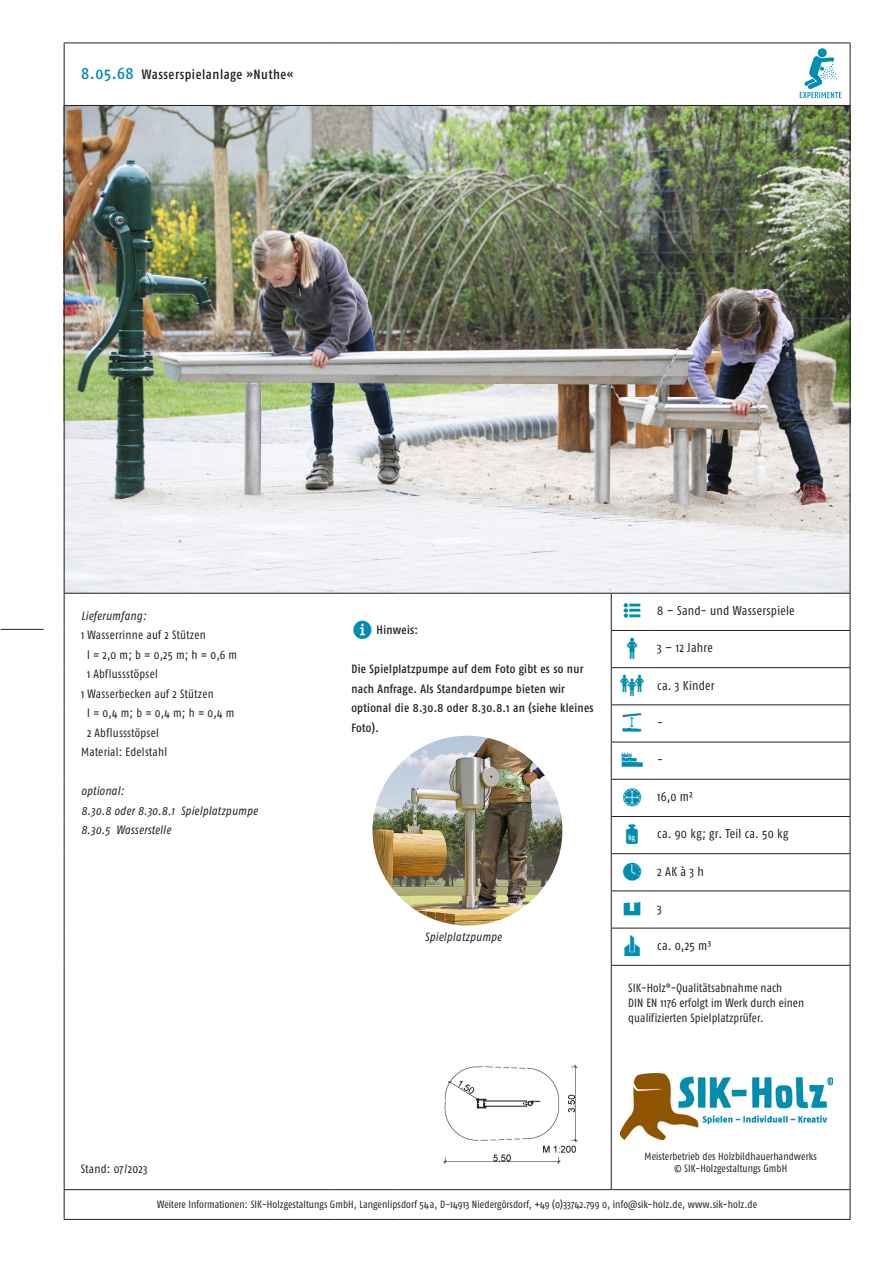
<style>
.page{position:relative;width:893px;height:1263px;background:#fff}
.page>*{position:absolute;margin:0;border:0;box-sizing:border-box;transform-origin:0 0}
.t1{font:500 condensed 13.5px "Fago OT";letter-spacing:.035em;color:#231f20}
.t2{font:condensed 12.75px "Fago OT";letter-spacing:.02em;color:#231f20}
.t3{font:condensed 12px/15px "Fago OT";letter-spacing:.015em;color:#231f20}
.t4{font:500 condensed 12px/19.5px "Fago OT";letter-spacing:.025em;color:#231f20}
.t5{font:italic condensed 12px "Fago OT";letter-spacing:.025em;color:#231f20}
.t6{font:condensed 10.5px "Fago OT";letter-spacing:.01em;color:#231f20}
.s1{font-size:16.5px;color:#008db0}
</style>
<div class="page">
<img style="left:65px;top:106px;width:785px;height:487px">
<hr style="left:64px;top:594px;width:1px;height:36px;background:#231f20">
<hr style="left:64px;top:630px;width:1px;height:38px;background:#231f20">
<hr style="left:64px;top:668px;width:1px;height:37px;background:#231f20">
<hr style="left:64px;top:705px;width:1px;height:37px;background:#231f20">
<hr style="left:64px;top:742px;width:1px;height:37px;background:#231f20">
<hr style="left:64px;top:779px;width:1px;height:37px;background:#231f20">
<hr style="left:64px;top:816px;width:1px;height:38px;background:#231f20">
<hr style="left:64px;top:854px;width:1px;height:37px;background:#231f20">
<hr style="left:64px;top:891px;width:1px;height:37px;background:#231f20">
<hr style="left:64px;top:928px;width:1px;height:37px;background:#231f20">
<hr style="left:64px;top:965px;width:1px;height:224px;background:#231f20">
<svg style="left:64px;top:1190px;width:1px;height:29px"></svg>
<svg style="left:850px;top:1190px;width:1px;height:29px"></svg>
<hr style="left:64px;top:1219px;width:270px;height:1px;background:#231f20">
<hr style="left:334px;top:1219px;width:65px;height:1px;background:#231f20">
<hr style="left:399px;top:1219px;width:212px;height:1px;background:#231f20">
<hr style="left:611px;top:1219px;width:42px;height:1px;background:#231f20">
<hr style="left:653px;top:1219px;width:197px;height:1px;background:#231f20">
<hr style="left:64px;top:43px;width:270px;height:1px;background:#231f20">
<hr style="left:64px;top:43px;width:1px;height:62px;background:#231f20">
<hr style="left:334px;top:43px;width:65px;height:1px;background:#231f20">
<hr style="left:399px;top:43px;width:212px;height:1px;background:#231f20">
<hr style="left:611px;top:43px;width:42px;height:1px;background:#231f20">
<hr style="left:653px;top:43px;width:197px;height:1px;background:#231f20">
<hr style="left:64px;top:105px;width:270px;height:1px;background:#231f20">
<hr style="left:64px;top:106px;width:1px;height:487px;background:#231f20">
<hr style="left:334px;top:105px;width:65px;height:1px;background:#231f20">
<hr style="left:399px;top:105px;width:212px;height:1px;background:#231f20">
<hr style="left:611px;top:105px;width:42px;height:1px;background:#231f20">
<hr style="left:653px;top:105px;width:197px;height:1px;background:#231f20">
<hr style="left:850px;top:106px;width:1px;height:487px;background:#231f20">
<hr style="left:64px;top:593px;width:270px;height:1px;background:#231f20">
<hr style="left:334px;top:593px;width:65px;height:1px;background:#231f20">
<hr style="left:399px;top:593px;width:212px;height:1px;background:#231f20">
<hr style="left:611px;top:593px;width:42px;height:1px;background:#231f20">
<hr style="left:611px;top:594px;width:1px;height:36px;background:#231f20">
<hr style="left:653px;top:593px;width:197px;height:1px;background:#231f20">
<hr style="left:850px;top:594px;width:1px;height:36px;background:#231f20">
<hr style="left:611px;top:631px;width:1px;height:36px;background:#231f20">
<hr style="left:850px;top:631px;width:1px;height:36px;background:#231f20">
<hr style="left:611px;top:668px;width:1px;height:36px;background:#231f20">
<hr style="left:850px;top:668px;width:1px;height:36px;background:#231f20">
<hr style="left:611px;top:705px;width:1px;height:37px;background:#231f20">
<hr style="left:850px;top:705px;width:1px;height:37px;background:#231f20">
<hr style="left:611px;top:742px;width:1px;height:37px;background:#231f20">
<hr style="left:850px;top:742px;width:1px;height:37px;background:#231f20">
<hr style="left:611px;top:780px;width:1px;height:36px;background:#231f20">
<hr style="left:850px;top:780px;width:1px;height:36px;background:#231f20">
<hr style="left:611px;top:817px;width:1px;height:36px;background:#231f20">
<hr style="left:850px;top:817px;width:1px;height:36px;background:#231f20">
<hr style="left:611px;top:854px;width:1px;height:36px;background:#231f20">
<hr style="left:850px;top:854px;width:1px;height:36px;background:#231f20">
<hr style="left:611px;top:891px;width:1px;height:37px;background:#231f20">
<hr style="left:850px;top:891px;width:1px;height:37px;background:#231f20">
<hr style="left:611px;top:928px;width:1px;height:37px;background:#231f20">
<hr style="left:850px;top:928px;width:1px;height:37px;background:#231f20">
<hr style="left:611px;top:966px;width:1px;height:223px;background:#231f20">
<hr style="left:611px;top:630px;width:42px;height:1px;background:#231f20">
<hr style="left:611px;top:667px;width:42px;height:1px;background:#231f20">
<hr style="left:611px;top:704px;width:42px;height:1px;background:#231f20">
<hr style="left:611px;top:742px;width:42px;height:1px;background:#231f20">
<hr style="left:611px;top:779px;width:42px;height:1px;background:#231f20">
<hr style="left:611px;top:816px;width:42px;height:1px;background:#231f20">
<hr style="left:611px;top:853px;width:42px;height:1px;background:#231f20">
<hr style="left:611px;top:890px;width:42px;height:1px;background:#231f20">
<hr style="left:611px;top:928px;width:42px;height:1px;background:#231f20">
<hr style="left:611px;top:965px;width:42px;height:1px;background:#231f20">
<hr style="left:653px;top:965px;width:197px;height:1px;background:#231f20">
<hr style="left:64px;top:1189px;width:270px;height:1px;background:#231f20">
<hr style="left:334px;top:1189px;width:65px;height:1px;background:#231f20">
<hr style="left:399px;top:1189px;width:212px;height:1px;background:#231f20">
<hr style="left:611px;top:1189px;width:42px;height:1px;background:#231f20">
<hr style="left:653px;top:1189px;width:197px;height:1px;background:#231f20">
<hr style="left:653px;top:630px;width:197px;height:1px;background:#231f20">
<hr style="left:653px;top:667px;width:197px;height:1px;background:#231f20">
<hr style="left:653px;top:704px;width:197px;height:1px;background:#231f20">
<hr style="left:653px;top:742px;width:197px;height:1px;background:#231f20">
<hr style="left:653px;top:779px;width:197px;height:1px;background:#231f20">
<hr style="left:653px;top:816px;width:197px;height:1px;background:#231f20">
<hr style="left:653px;top:853px;width:197px;height:1px;background:#231f20">
<hr style="left:653px;top:890px;width:197px;height:1px;background:#231f20">
<hr style="left:653px;top:928px;width:197px;height:1px;background:#231f20">
<hr style="left:850px;top:966px;width:1px;height:223px;background:#231f20">
<hr style="left:850px;top:43px;width:1px;height:62px;background:#231f20">
<img style="left:620px;top:1073px;width:213px;height:67px">
<hr style="left:1px;top:629px;width:43px;height:1px;background:#231f20">
<img style="left:443px;top:1064px;width:135px;height:100px">
<img style="left:372px;top:736px;width:190px;height:189px;border-radius:95px">
<p class="t1" style="left:81px;top:67px;width:214px"><span class="s1">8.05.68</span> Wasserspielanlage »Nuthe«</p>
<p class="t5" style="left:81px;top:608px;width:67px">Lieferumfang:</p>
<p class="t3" style="left:81px;top:627px;width:126px">1 Wasserrinne auf 2 Stützen</p>
<p class="t3" style="left:87px;top:647px;width:152px">l = 2,0 m; b = 0,25 m; h = 0,6 m</p>
<p class="t3" style="left:87px;top:666px;width:72px">1 Abflussstöpsel</p>
<p class="t3" style="left:81px;top:686px;width:134px">1 Wasserbecken auf 2 Stützen</p>
<p class="t3" style="left:87px;top:705px;width:149px">l = 0,4 m; b = 0,4 m; h = 0,4 m</p>
<p class="t3" style="left:87px;top:725px;width:73px">2 Abflussstöpsel</p>
<p class="t3" style="left:81px;top:744px;width:88px">Material: Edelstahl</p>
<p class="t5" style="left:81px;top:784px;width:44px">optional:</p>
<p class="t5" style="left:81px;top:803px;width:178px">8.30.8 oder 8.30.8.1 Spielplatzpumpe</p>
<p class="t5" style="left:81px;top:823px;width:91px">8.30.5 Wasserstelle</p>
<p class="t4" style="left:377px;top:620px;width:43px">Hinweis:</p>
<p class="t4" style="left:351px;top:659px;width:244px">Die Spielplatzpumpe auf dem Foto gibt es so nur nach Anfrage. Als Standardpumpe bieten wir optional die 8.30.8 oder 8.30.8.1 an (siehe kleines Foto).</p>
<p class="t5" style="left:425px;top:929px;width:78px">Spielplatzpumpe</p>
<p class="t2" style="left:657px;top:603px;width:139px">8 – Sand- und Wasserspiele</p>
<p class="t2" style="left:657px;top:640px;width:57px">3 – 12 Jahre</p>
<p class="t2" style="left:657px;top:677px;width:59px">ca. 3 Kinder</p>
<p class="t2" style="left:657px;top:715px;width:7px">-</p>
<p class="t2" style="left:657px;top:752px;width:7px">-</p>
<p class="t2" style="left:657px;top:789px;width:37px">16,0 m²</p>
<p class="t2" style="left:657px;top:826px;width:133px">ca. 90 kg; gr. Teil ca. 50 kg</p>
<p class="t2" style="left:657px;top:863px;width:48px">2 AK à 3 h</p>
<p class="t2" style="left:657px;top:901px;width:6px">3</p>
<p class="t2" style="left:657px;top:938px;width:55px">ca. 0,25 m³</p>
<p class="t3" style="left:628px;top:980px;width:156px">SIK-Holz®-Qualitätsabnahme nach</p>
<p class="t3" style="left:628px;top:995px;width:177px">DIN EN 1176 erfolgt im Werk durch einen qualifizierten Spielplatzprüfer.</p>
<p class="t3" style="left:81px;top:1161px;width:68px">Stand: 07/2023</p>
<p class="t6" style="left:645px;top:1150px;width:174px">Meisterbetrieb des Holzbildhauerhandwerks</p>
<p class="t6" style="left:674px;top:1162px;width:115px">© SIK-Holzgestaltungs GmbH</p>
<p class="t6" style="left:157px;top:1198px;width:602px">Weitere Informationen: SIK-Holzgestaltungs GmbH, Langenlipsdorf 54a, D-14913 Niedergörsdorf, +49 (0)33742.799 0, info@sik-holz.de, www.sik-holz.de</p>
</div>
